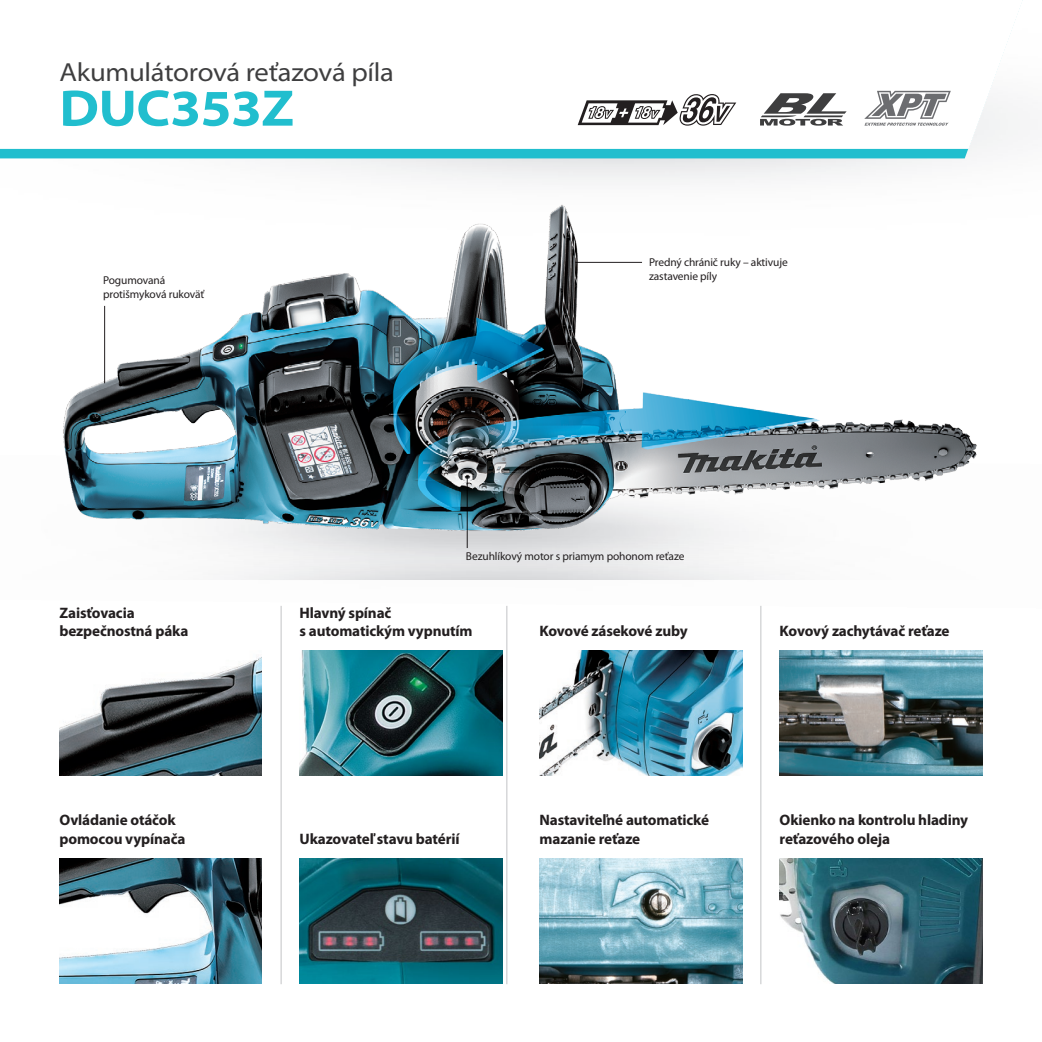
<style>
.page{position:relative;width:1042px;height:1042px;background:#fff}
.page>*{position:absolute;margin:0;border:0;box-sizing:border-box;transform-origin:0 0}
.t1{font:700 semi-expanded 51.62px "Myriad Pro";letter-spacing:-.01em;color:#21bece}
.t2{font:semi-expanded 26.25px "Myriad Pro";letter-spacing:-.01em;color:#3e3e3f}
.t3{font:700 15.22px/18.2px "Myriad Pro";letter-spacing:-.01em;color:#231f20}
.t4{font:11.38px/13.7px "Myriad Pro";letter-spacing:-.01em;color:#231f20}
</style>
<div class="page">
<img style="left:63px;top:180px;width:919px;height:400px">
<div style="left:0;top:149px;width:1022px;height:9px;background:#21bece"></div>
<svg style="left:0;top:0;width:1023px;height:149px"></svg>
<img style="left:60px;top:657px;width:202px;height:118px">
<img style="left:60px;top:858px;width:202px;height:125px">
<img style="left:539px;top:651px;width:203px;height:124px">
<img style="left:539px;top:858px;width:203px;height:125px">
<img style="left:779px;top:651px;width:203px;height:124px">
<img style="left:300px;top:651px;width:202px;height:124px">
<img style="left:300px;top:858px;width:202px;height:125px">
<img style="left:779px;top:858px;width:203px;height:125px">
<hr style="left:575px;top:262px;width:67px;height:1px;background:#231f20">
<hr style="left:104px;top:306px;width:1px;height:77px;background:#231f20">
<hr style="left:467px;top:477px;width:1px;height:71px;background:#231f20">
<hr style="left:281px;top:606px;width:1px;height:378px;background:#c7c8ca">
<hr style="left:506px;top:606px;width:1px;height:378px;background:#c7c8ca">
<hr style="left:760px;top:606px;width:1px;height:378px;background:#c7c8ca">
<svg style="left:578px;top:94px;width:158px;height:32px"></svg>
<svg style="left:760px;top:93px;width:86px;height:33px"></svg>
<svg style="left:864px;top:91px;width:87px;height:35px"></svg>
<h2 class="t2" style="left:60px;top:58px;width:336px">Akumulátorová reťazová píla</h2>
<h1 class="t1" style="left:60px;top:79px;width:236px">DUC353Z</h1>
<p class="t4" style="left:103px;top:273px;width:103px">Pogumovaná protišmyková rukoväť</p>
<p class="t4" style="left:649px;top:256px;width:140px">Predný chránič ruky – aktivuje zastavenie píly</p>
<p class="t4" style="left:466px;top:550px;width:220px">Bezuhlíkový motor s priamym pohonom reťaze</p>
<p class="t3" style="left:60px;top:604px;width:130px">Zaisťovacia bezpečnostná páka</p>
<p class="t3" style="left:60px;top:811px;width:127px">Ovládanie otáčok pomocou vypínača</p>
<p class="t3" style="left:300px;top:604px;width:174px">Hlavný spínač<br>s automatickým vypnutím</p>
<p class="t3" style="left:539px;top:622px;width:150px">Kovové zásekové zuby</p>
<p class="t3" style="left:779px;top:622px;width:171px">Kovový zachytávač reťaze</p>
<p class="t3" style="left:299px;top:829px;width:161px">Ukazovateľ stavu batérií</p>
<p class="t3" style="left:539px;top:811px;width:171px">Nastaviteľné automatické mazanie reťaze</p>
<p class="t3" style="left:779px;top:811px;width:190px">Okienko na kontrolu hladiny reťazového oleja</p>
</div>
